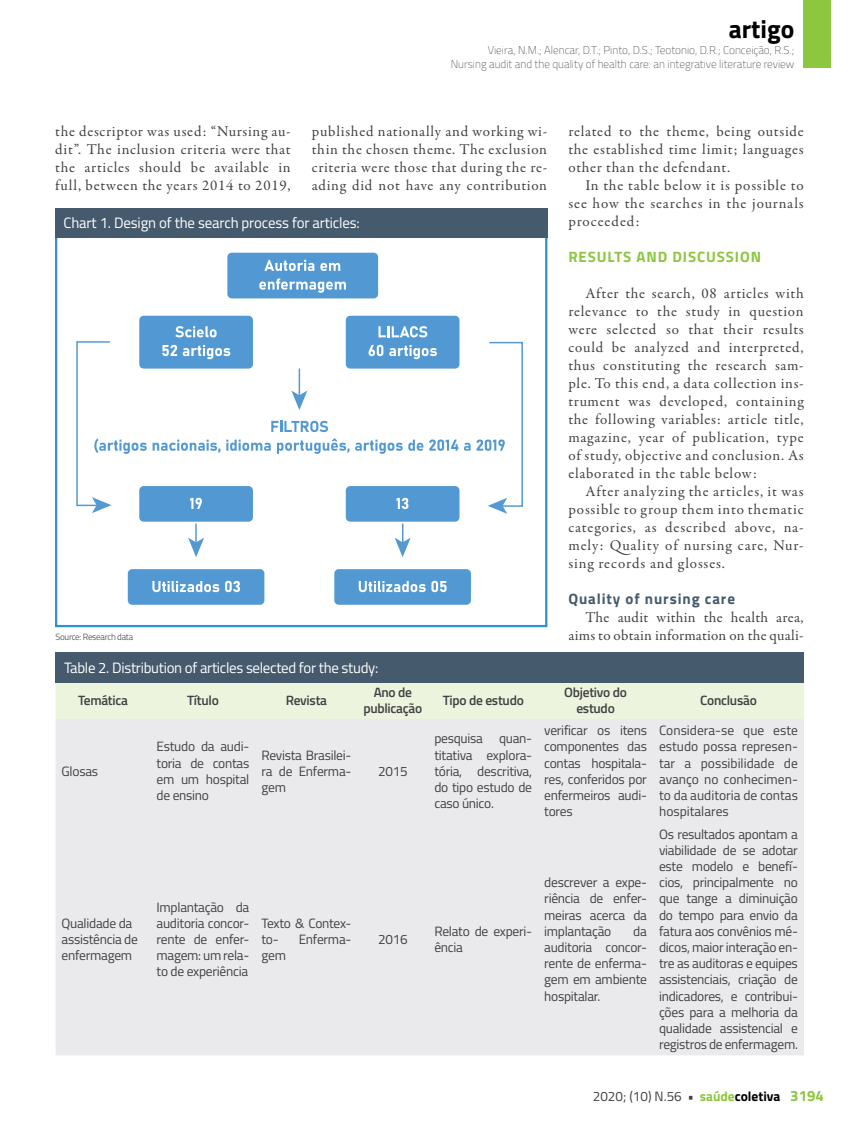
<style>
.page{position:relative;width:859px;height:1132px;background:#fff}
.page>*{position:absolute;margin:0;border:0;box-sizing:border-box;transform-origin:0 0}
.t1{font:700 25.5px "Titillium";color:#000}
.t2{font:15px/18px "Garamond Premr Pro";letter-spacing:.05em;color:#414042;text-align:justify}
.t3{font:15px "Titillium";letter-spacing:-.02em;color:#fff}
.t4{font:15px/18px "Garamond Premr Pro";letter-spacing:.015em;color:#414042;text-align:right}
.t5{font:700 15px "Titillium";letter-spacing:.06em;color:#8dc63f}
.t6{font:700 15px "Titillium";letter-spacing:.06em;color:#455a6c}
.t7{font:13.5px/16.2px "Titillium";letter-spacing:-.02em;color:#414042;text-align:justify}
.t8{font:600 13.5px/16.2px "Titillium";letter-spacing:-.02em;color:#414042;text-align:center}
.t9{font:100 11.25px/13.5px "Titillium";color:#414042;text-align:right}
.t10{font:300 9px "Titillium";letter-spacing:-.03em;color:#414042}
.s1{font-weight:700}
.s2{font-weight:700;color:#8dc63f}
.s3{font-weight:700;color:#000}
.s4{font-weight:700;font-size:15px;color:#8dc63f}
</style>
<div class="page">
<div style="left:804px;top:0;width:27px;height:68px;background:#8dc63f"></div>
<div style="left:55px;top:235px;width:492px;height:392px;border:2px solid #2b93d1"></div>
<div style="left:55px;top:208px;width:492px;height:29px;background:#455a6c"></div>
<svg style="left:291px;top:368px;width:16px;height:42px"></svg>
<hr style="left:195px;top:523px;width:2px;height:20px;background:#5599d3">
<svg style="left:188px;top:537px;width:16px;height:20px"></svg>
<svg style="left:395px;top:523px;width:16px;height:34px"></svg>
<div style="left:227px;top:252px;width:151px;height:46px;background:#5299d3;border-radius:4px"></div>
<svg style="left:264px;top:260px;width:50px;height:11px"></svg>
<svg style="left:320px;top:263px;width:20px;height:8px"></svg>
<svg style="left:259px;top:278px;width:87px;height:15px"></svg>
<svg style="left:271px;top:420px;width:57px;height:12px"></svg>
<svg style="left:76px;top:341px;width:71px;height:172px"></svg>
<svg style="left:153px;top:439px;width:67px;height:14px"></svg>
<svg style="left:226px;top:439px;width:45px;height:11px"></svg>
<svg style="left:277px;top:438px;width:72px;height:16px"></svg>
<svg style="left:355px;top:439px;width:68px;height:15px"></svg>
<svg style="left:429px;top:439px;width:29px;height:11px"></svg>
<div style="left:139px;top:315px;width:114px;height:53px;background:#5299d3;border-radius:4px"></div>
<svg style="left:175px;top:326px;width:42px;height:11px"></svg>
<svg style="left:162px;top:345px;width:15px;height:11px"></svg>
<svg style="left:183px;top:345px;width:47px;height:14px"></svg>
<div style="left:346px;top:315px;width:113px;height:53px;background:#5299d3;border-radius:4px"></div>
<svg style="left:378px;top:326px;width:49px;height:11px"></svg>
<svg style="left:369px;top:345px;width:14px;height:11px"></svg>
<svg style="left:389px;top:345px;width:48px;height:14px"></svg>
<div style="left:139px;top:486px;width:114px;height:35px;background:#5299d3;border-radius:4px"></div>
<svg style="left:190px;top:497px;width:12px;height:12px"></svg>
<div style="left:346px;top:486px;width:113px;height:35px;background:#5299d3;border-radius:4px"></div>
<svg style="left:396px;top:497px;width:12px;height:12px"></svg>
<div style="left:128px;top:569px;width:136px;height:35px;background:#5299d3;border-radius:4px"></div>
<svg style="left:152px;top:581px;width:67px;height:11px"></svg>
<svg style="left:225px;top:580px;width:15px;height:12px"></svg>
<div style="left:334px;top:569px;width:137px;height:35px;background:#5299d3;border-radius:4px"></div>
<svg style="left:359px;top:580px;width:88px;height:12px"></svg>
<svg style="left:464px;top:341px;width:59px;height:172px"></svg>
<div style="left:56px;top:683px;width:748px;height:35px;background:#ecf4de"></div>
<div style="left:56px;top:718px;width:748px;height:336px;background:#eaeaec"></div>
<div style="left:56px;top:652px;width:748px;height:31px;background:#455a6c"></div>
<h1 class="t1" style="left:729px;top:10px;width:67px">artigo</h1>
<p class="t9" style="left:451px;top:43px;width:345px">Vieira, N.M.; Alencar, D.T.; Pinto, D.S.; Teotonio, D.R.; Conceição, R.S.;<br>Nursing audit and the quality of health care: an integrative literature review</p>
<p class="t2" style="left:55px;top:122px;width:237px">the descriptor was used: “Nursing au&shy;dit”. The inclusion criteria were that the articles should be available in full, between the years 2014 to 2019,</p>
<p class="t2" style="left:312px;top:122px;width:237px">published nationally and working wi&shy;thin the chosen theme. The exclusion criteria were those that during the re&shy;ading did not have any contribution</p>
<p class="t2" style="left:568px;top:122px;width:237px">related to the theme, being outside the established time limit; languages other than the defendant.</p>
<p class="t2" style="left:568px;top:176px;width:237px;text-indent:17px">In the table below it is possible to see how the searches in the journals proceeded:</p>
<p class="t5" style="left:568px;top:245px;width:194px">RESULTS AND DISCUSSION</p>
<p class="t2" style="left:568px;top:284px;width:237px;text-indent:17px">After the search, 08 articles with relevance to the study in question were selected so that their results could be analyzed and interpreted, thus constituting the research sam&shy;ple. To this end, a data collection ins&shy;trument was developed, containing the following variables: article title, magazine, year of publication, type of study, objective and conclusion. As elaborated in the table below:</p>
<p class="t2" style="left:568px;top:482px;width:237px;text-indent:17px">After analyzing the articles, it was possible to group them into thematic categories, as described above, na&shy;mely: Quality of nursing care, Nur&shy;sing records and glosses.</p>
<p class="t6" style="left:568px;top:587px;width:168px">Quality of nursing care</p>
<p class="t4" style="left:568px;top:608px;width:237px">The audit within the health area, aims to obtain information on the quali-</p>
<p class="t3" style="left:64px;top:212px;width:298px">Chart 1. Design of the search process for articles:</p>
<p class="t10" style="left:56px;top:630px;width:79px">Source: Research data</p>
<p class="t3" style="left:64px;top:656px;width:316px">Table 2. Distribution of articles selected for the study:</p>
<p class="t8" style="left:78px;top:691px;width:52px">Temática</p>
<p class="t8" style="left:187px;top:691px;width:33px">Título</p>
<p class="t8" style="left:286px;top:691px;width:43px">Revista</p>
<p class="t8" style="left:363px;top:683px;width:60px">Ano de publicação</p>
<p class="t8" style="left:443px;top:691px;width:83px">Tipo de estudo</p>
<p class="t8" style="left:564px;top:683px;width:64px">Objetivo do estudo</p>
<p class="t8" style="left:700px;top:691px;width:58px">Conclusão</p>
<p class="t7" style="left:62px;top:762px;width:38px">Glosas</p>
<p class="t7" style="left:157px;top:737px;width:94px">Estudo da audi&shy;toria de contas em um hospital de ensino</p>
<p class="t7" style="left:261px;top:745px;width:91px">Revista Brasilei&shy;ra de Enferma&shy;gem</p>
<p class="t7" style="left:62px;top:913px;width:78px;text-align:left">Qualidade da assistência de enfermagem</p>
<p class="t7" style="left:157px;top:897px;width:94px">Implantação da auditoria concor&shy;rente de enfer&shy;magem: um rela&shy;to de experiência</p>
<p class="t7" style="left:261px;top:913px;width:91px">Texto &amp; Contex&shy;to-</p>
<p class="t7" style="left:299px;top:930px;width:54px">Enferma-</p>
<p class="t7" style="left:261px;top:946px;width:26px">gem</p>
<p class="t7" style="left:378px;top:762px;width:31px">2015</p>
<p class="t7" style="left:434px;top:729px;width:99px">pesquisa quan&shy;titativa explora&shy;tória, descritiva, do tipo estudo de caso único.</p>
<p class="t7" style="left:544px;top:721px;width:104px">verificar os itens componentes das contas hospitala&shy;res, conferidos por enfermeiros audi&shy;tores</p>
<p class="t7" style="left:659px;top:721px;width:140px">Considera-se que este estudo possa represen&shy;tar a possibilidade de avanço no conhecimen&shy;to da auditoria de contas hospitalares</p>
<p class="t7" style="left:378px;top:930px;width:31px">2016</p>
<p class="t7" style="left:434px;top:922px;width:99px">Relato de experi&shy;ência</p>
<p class="t7" style="left:544px;top:873px;width:104px">descrever a expe&shy;riência de enfer&shy;meiras acerca da implantação</p>
<p class="t7" style="left:544px;top:922px;width:104px;text-indent:89px">da auditoria concor&shy;rente de enferma&shy;gem em ambiente hospitalar.</p>
<p class="t7" style="left:659px;top:824px;width:140px">Os resultados apontam a viabilidade de se adotar este modelo e benefí&shy;cios, principalmente no que tange a diminuição do tempo para envio da fatura aos convênios mé&shy;dicos, maior interação en&shy;tre as auditoras e equipes assistenciais, criação de indicadores, e contribui&shy;ções para a melhoria da qualidade assistencial e registros de enfermagem.</p>
<p class="t7" style="left:593px;top:1087px;width:233px">2020; (10) N.56 <span class="s1">•</span> <span class="s2">saúde</span><span class="s3">coletiva</span> <span class="s4">3194</span></p>
</div>
